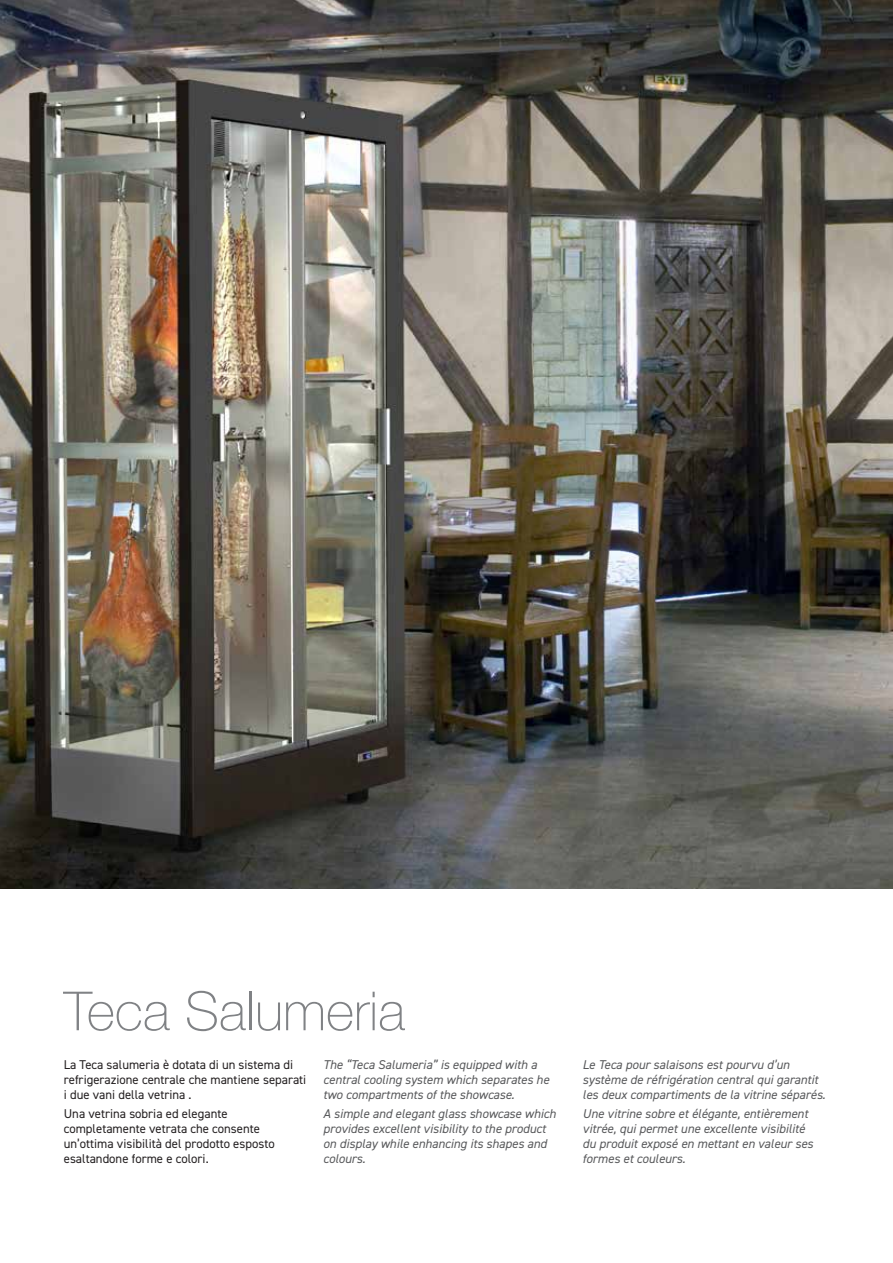
<style>
.page{position:relative;width:893px;height:1263px;background:#fff}
.page>*{position:absolute;margin:0;border:0;box-sizing:border-box;transform-origin:0 0}
.t1{font:100 54px "Helvetica Neue";color:#808285}
.t2{font:italic 12.75px/15px "DIN2014";color:#57585a}
.t3{font:12.75px/15px "DIN2014";color:#231f20}
</style>
<div class="page">
<img style="left:0;top:0;width:893px;height:889px">
<h1 class="t1" style="left:64px;top:980px;width:343px">Teca Salumeria</h1>
<p class="t3" style="left:64px;top:1057px;width:244px">La Teca salumeria è dotata di un sistema di refrigerazione centrale che mantiene separati i due vani della vetrina .</p>
<p class="t3" style="left:64px;top:1106px;width:212px">Una vetrina sobria ed elegante completamente vetrata che consente un’ottima visibilità del prodotto esposto esaltandone forme e colori.</p>
<p class="t2" style="left:323px;top:1057px;width:228px">The “Teca Salumeria” is equipped with a central cooling system which separates he two compartments of the showcase.</p>
<p class="t2" style="left:323px;top:1106px;width:234px">A simple and elegant glass showcase which provides excellent visibility to the product on display while enhancing its shapes and colours.</p>
<p class="t2" style="left:583px;top:1056px;width:245px">Le Teca pour salaisons est pourvu d’un système de réfrigération central qui garantit les deux compartiments de la vitrine séparés.</p>
<p class="t2" style="left:583px;top:1106px;width:232px">Une vitrine sobre et élégante, entièrement vitrée, qui permet une excellente visibilité du produit exposé en mettant en valeur ses formes et couleurs.</p>
</div>
